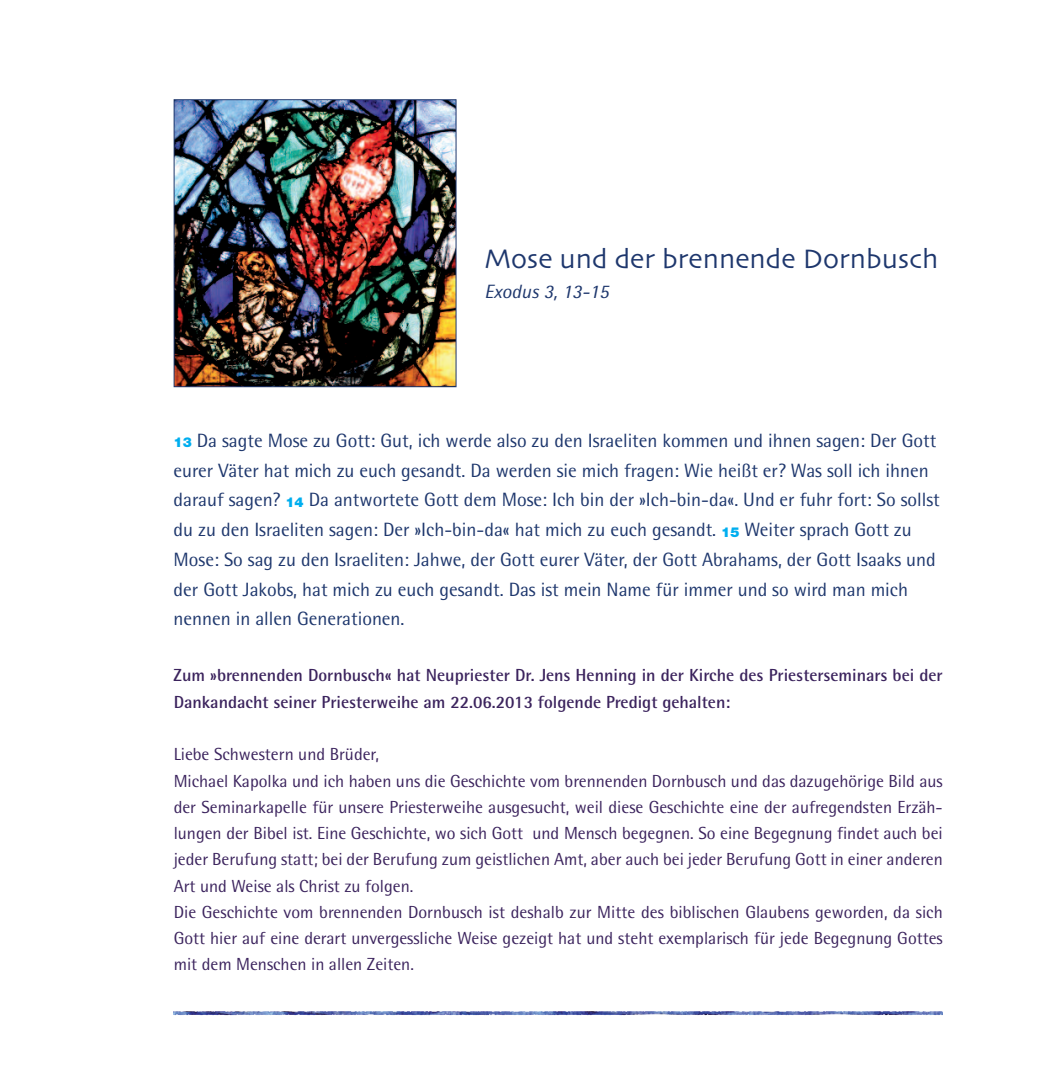
<style>
.page{position:relative;width:1042px;height:1092px;background:#fff}
.page>*{position:absolute;margin:0;border:0;box-sizing:border-box;transform-origin:0 0}
.t1{font:28px "Skia";color:#1e376d}
.t2{font:19.25px/29.8px "Agfa Rotis Semisans";color:#1e376d}
.t3{font:italic 19.25px "Agfa Rotis Semisans";color:#1e376d}
.t4{font:17.5px/26.2px "Agfa Rotis Semisans";color:#3b235d}
.t5{font:700 17.5px/26.2px "Agfa Rotis Semisans";color:#3b235d}
.s1{font-family:"Helvetica Neue LT Std";font-weight:900;font-size:13.65px;color:#00aeef}
</style>
<div class="page">
<img style="left:174px;top:1011px;width:769px;height:5px">
<img style="left:176px;top:101px;width:278px;height:284px">
<div style="left:174px;top:99px;width:282px;height:288px;border:1px solid #1e376d"></div>
<h1 class="t1" style="left:484px;top:242px;width:455px">Mose und der brennende Dornbusch</h1>
<p class="t3" style="left:484px;top:284px;width:126px">Exodus 3, 13-15</p>
<p class="t2" style="left:174px;top:427px;width:767px"><span class="s1">13</span> Da sagte Mose zu Gott: Gut, ich werde also zu den Israeliten kommen und ihnen sagen: Der Gott eurer Väter hat mich zu euch gesandt. Da werden sie mich fragen: Wie heißt er? Was soll ich ihnen darauf sagen? <span class="s1">14</span> Da antwortete Gott dem Mose: Ich bin der »Ich-bin-da«. Und er fuhr fort: So sollst du zu den Israeliten sagen: Der »Ich-bin-da« hat mich zu euch gesandt. <span class="s1">15</span> Weiter sprach Gott zu Mose: So sag zu den Israeliten: Jahwe, der Gott eurer Väter, der Gott Abrahams, der Gott Isaaks und der Gott Jakobs, hat mich zu euch gesandt. Das ist mein Name für immer und so wird man mich nennen in allen Generationen.</p>
<p class="t5" style="left:174px;top:664px;width:770px">Zum »brennenden Dornbusch« hat Neupriester Dr. Jens Henning in der Kirche des Priesterseminars bei der<br>Dankandacht seiner Priesterweihe am 22.06.2013 folgende Predigt gehalten:</p>
<p class="t4" style="left:174px;top:743px;width:770px">Liebe Schwestern und Brüder,<br>Michael Kapolka und ich haben uns die Geschichte vom brennenden Dornbusch und das dazugehörige Bild aus der Seminarkapelle für unsere Priesterweihe ausgesucht, weil diese Geschichte eine der aufregendsten Erzäh&shy;lungen der Bibel ist. Eine Geschichte, wo sich Gott und Mensch begegnen. So eine Begegnung findet auch bei jeder Berufung statt; bei der Berufung zum geistlichen Amt, aber auch bei jeder Berufung Gott in einer anderen Art und Weise als Christ zu folgen.<br>Die Geschichte vom brennenden Dornbusch ist deshalb zur Mitte des biblischen Glaubens geworden, da sich Gott hier auf eine derart unvergessliche Weise gezeigt hat und steht exemplarisch für jede Begegnung Gottes mit dem Menschen in allen Zeiten.</p>
</div>
